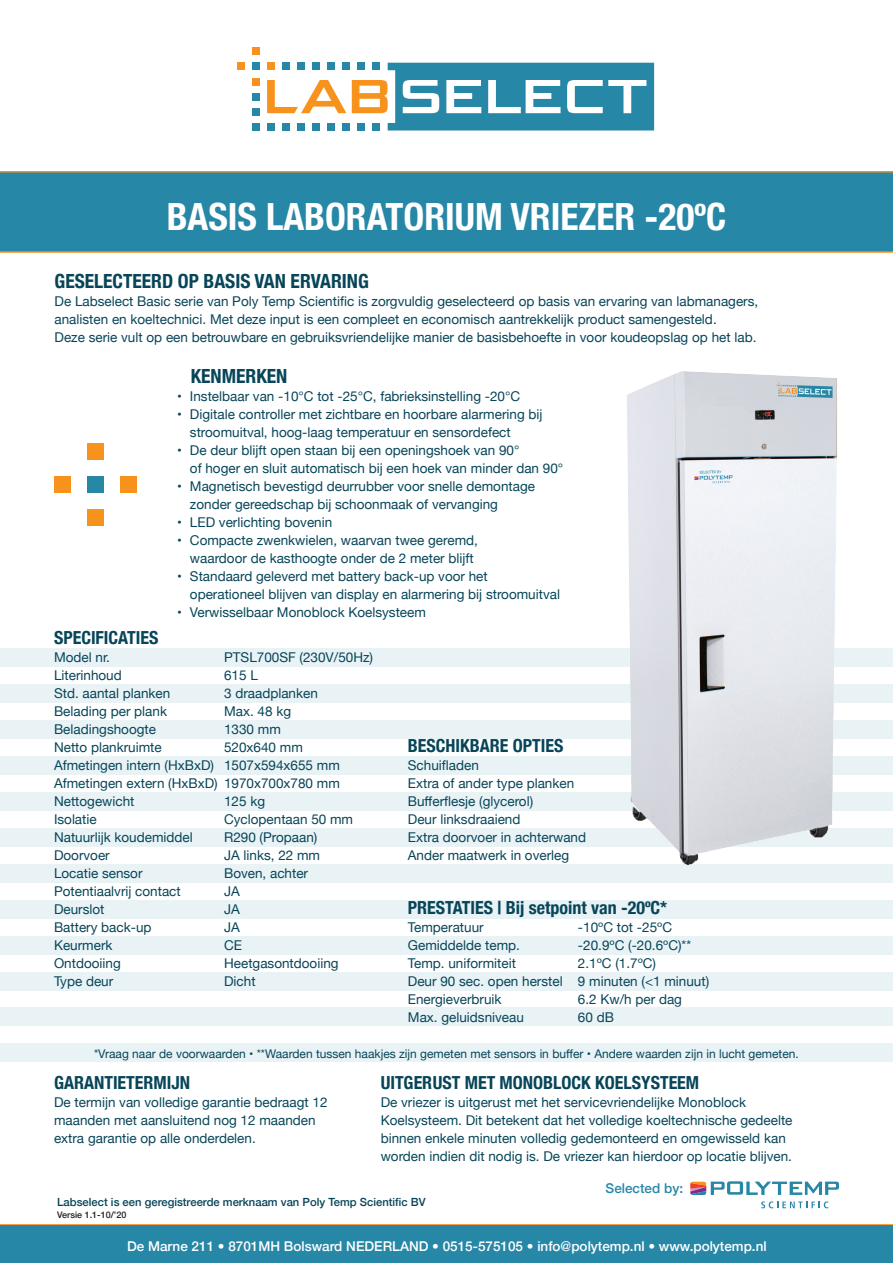
<style>
.page{position:relative;width:893px;height:1263px;background:#fff}
.page>*{position:absolute;margin:0;border:0;box-sizing:border-box;transform-origin:0 0}
.t1{font:700 condensed 37.5px "Helvetica Neue";color:#fff}
.t2{font:700 condensed 19.5px "Helvetica Neue";color:#074559}
.t3{font:700 condensed 18px "Helvetica Neue";color:#074559}
.t4{font:13.5px/18px "Helvetica Neue";color:#074559}
.t5{font:500 13.5px "Helvetica Neue";color:#fff}
.t6{font:500 13.5px "Helvetica Neue";color:#2787a6}
.t7{font:12px "Helvetica Neue";color:#074559}
.t8{font:500 11.25px "Helvetica Neue";color:#074559}
.t9{font:500 9px "Helvetica Neue";color:#231f20}
</style>
<div class="page">
<hr style="left:0;top:1224px;width:893px;height:2px;background:#f7931d">
<div style="left:0;top:171px;width:893px;height:80px;background:#2787a6"></div>
<div style="left:0;top:648px;width:893px;height:18px;background:#e9f3f6"></div>
<div style="left:0;top:792px;width:893px;height:18px;background:#e9f3f6"></div>
<div style="left:0;top:936px;width:893px;height:18px;background:#e9f3f6"></div>
<div style="left:0;top:1008px;width:893px;height:18px;background:#e9f3f6"></div>
<div style="left:0;top:684px;width:893px;height:18px;background:#e9f3f6"></div>
<div style="left:0;top:828px;width:893px;height:18px;background:#e9f3f6"></div>
<div style="left:0;top:972px;width:893px;height:18px;background:#e9f3f6"></div>
<div style="left:0;top:1044px;width:893px;height:18px;background:#e9f3f6"></div>
<div style="left:0;top:720px;width:893px;height:18px;background:#e9f3f6"></div>
<div style="left:0;top:864px;width:893px;height:18px;background:#e9f3f6"></div>
<div style="left:0;top:756px;width:893px;height:18px;background:#e9f3f6"></div>
<div style="left:0;top:900px;width:893px;height:18px;background:#e9f3f6"></div>
<div style="left:252px;top:63px;width:8px;height:7px;background:#2787a6"></div>
<div style="left:252px;top:93px;width:8px;height:7px;background:#2787a6"></div>
<div style="left:252px;top:108px;width:8px;height:7px;background:#2787a6"></div>
<div style="left:252px;top:123px;width:8px;height:7px;background:#2787a6"></div>
<div style="left:282px;top:63px;width:8px;height:7px;background:#2787a6"></div>
<div style="left:297px;top:63px;width:8px;height:7px;background:#2787a6"></div>
<div style="left:312px;top:63px;width:8px;height:7px;background:#2787a6"></div>
<div style="left:327px;top:63px;width:8px;height:7px;background:#2787a6"></div>
<div style="left:342px;top:63px;width:8px;height:7px;background:#2787a6"></div>
<div style="left:267px;top:123px;width:8px;height:7px;background:#2787a6"></div>
<div style="left:282px;top:123px;width:8px;height:7px;background:#2787a6"></div>
<div style="left:297px;top:123px;width:8px;height:7px;background:#2787a6"></div>
<div style="left:312px;top:123px;width:8px;height:7px;background:#2787a6"></div>
<div style="left:327px;top:123px;width:8px;height:7px;background:#2787a6"></div>
<div style="left:342px;top:123px;width:8px;height:7px;background:#2787a6"></div>
<div style="left:237px;top:63px;width:7px;height:7px;background:#f7931d"></div>
<div style="left:252px;top:48px;width:8px;height:7px;background:#f7931d"></div>
<svg style="left:352px;top:63px;width:302px;height:68px"></svg>
<div style="left:267px;top:63px;width:8px;height:7px;background:#f7931d"></div>
<div style="left:252px;top:78px;width:8px;height:7px;background:#f7931d"></div>
<svg style="left:267px;top:80px;width:79px;height:33px"></svg>
<div style="left:0;top:1226px;width:893px;height:37px;background:#2787a6"></div>
<svg style="left:761px;top:1201px;width:67px;height:7px"></svg>
<svg style="left:690px;top:1181px;width:149px;height:14px"></svg>
<hr style="left:0;top:251px;width:893px;height:2px;background:#f7931d">
<hr style="left:0;top:171px;width:893px;height:2px;background:#f7931d">
<img style="left:617px;top:371px;width:231px;height:495px">
<div style="left:87px;top:476px;width:17px;height:17px;background:#2787a6"></div>
<div style="left:55px;top:476px;width:16px;height:17px;background:#f7931d"></div>
<div style="left:87px;top:443px;width:17px;height:17px;background:#f7931d"></div>
<div style="left:120px;top:476px;width:17px;height:17px;background:#f7931d"></div>
<div style="left:87px;top:509px;width:17px;height:17px;background:#f7931d"></div>
<p class="t1" style="left:167px;top:185px;width:561px">BASIS LABORATORIUM VRIEZER -20ºC</p>
<p class="t2" style="left:55px;top:265px;width:316px">GESELECTEERD OP BASIS VAN ERVARING</p>
<p class="t4" style="left:55px;top:293px;width:705px">De Labselect Basic serie van Poly Temp Scientific is zorgvuldig geselecteerd op basis van ervaring van labmanagers, analisten en koeltechnici. Met deze input is een compleet en economisch aantrekkelijk product samengesteld.<br>Deze serie vult op een betrouwbare en gebruiksvriendelijke manier de basisbehoefte in voor koudeopslag op het lab.</p>
<p class="t2" style="left:191px;top:359px;width:98px">KENMERKEN</p>
<p class="t4" style="left:177px;top:387px;width:345px">• Instelbaar van -10°C tot -25°C, fabrieksinstelling -20°C</p>
<p class="t4" style="left:190px;top:405px;width:354px;text-indent:-13px">• Digitale controller met zichtbare en hoorbare alarmering bij stroomuitval, hoog-laag temperatuur en sensordefect</p>
<p class="t4" style="left:190px;top:441px;width:375px;text-indent:-13px">• De deur blijft open staan bij een openingshoek van 90°<br>of hoger en sluit automatisch bij een hoek van minder dan 90°</p>
<p class="t4" style="left:190px;top:477px;width:347px;text-indent:-13px">• Magnetisch bevestigd deurrubber voor snelle demontage zonder gereedschap bij schoonmaak of vervanging</p>
<p class="t4" style="left:177px;top:513px;width:157px">• LED verlichting bovenin</p>
<p class="t4" style="left:190px;top:531px;width:289px;text-indent:-13px">• Compacte zwenkwielen, waarvan twee geremd, waardoor de kasthoogte onder de 2 meter blijft</p>
<p class="t4" style="left:190px;top:567px;width:372px;text-indent:-13px">• Standaard geleverd met battery back-up voor het operationeel blijven van display en alarmering bij stroomuitval</p>
<p class="t4" style="left:177px;top:603px;width:250px">• Verwisselbaar Monoblock Koelsysteem</p>
<p class="t3" style="left:54px;top:622px;width:106px">SPECIFICATIES</p>
<p class="t4" style="left:54px;top:648px;width:58px">Model nr.</p>
<p class="t4" style="left:224px;top:648px;width:151px">PTSL700SF (230V/50Hz)</p>
<p class="t4" style="left:54px;top:666px;width:69px">Literinhoud</p>
<p class="t4" style="left:224px;top:666px;width:35px">615 L</p>
<p class="t4" style="left:54px;top:684px;width:118px">Std. aantal planken</p>
<p class="t4" style="left:224px;top:684px;width:95px">3 draadplanken</p>
<p class="t4" style="left:54px;top:702px;width:115px">Belading per plank</p>
<p class="t4" style="left:224px;top:702px;width:69px">Max. 48 kg</p>
<p class="t4" style="left:54px;top:720px;width:104px">Beladingshoogte</p>
<p class="t4" style="left:224px;top:720px;width:58px">1330 mm</p>
<p class="t4" style="left:54px;top:738px;width:109px">Netto plankruimte</p>
<p class="t4" style="left:224px;top:738px;width:80px">520x640 mm</p>
<p class="t4" style="left:54px;top:756px;width:287px">Afmetingen intern (HxBxD) 1507x594x655 mm</p>
<p class="t4" style="left:54px;top:774px;width:287px">Afmetingen extern (HxBxD) 1970x700x780 mm</p>
<p class="t4" style="left:54px;top:792px;width:82px">Nettogewicht</p>
<p class="t4" style="left:224px;top:792px;width:43px">125 kg</p>
<p class="t4" style="left:54px;top:810px;width:44px">Isolatie</p>
<p class="t4" style="left:224px;top:810px;width:131px">Cyclopentaan 50 mm</p>
<p class="t4" style="left:54px;top:828px;width:140px">Natuurlijk koudemiddel</p>
<p class="t4" style="left:224px;top:828px;width:95px">R290 (Propaan)</p>
<p class="t4" style="left:54px;top:846px;width:57px">Doorvoer</p>
<p class="t4" style="left:224px;top:846px;width:98px">JA links, 22 mm</p>
<p class="t4" style="left:54px;top:864px;width:90px">Locatie sensor</p>
<p class="t4" style="left:224px;top:864px;width:86px">Boven, achter</p>
<p class="t4" style="left:54px;top:882px;width:128px">Potentiaalvrij contact</p>
<p class="t4" style="left:224px;top:882px;width:17px">JA</p>
<p class="t4" style="left:54px;top:900px;width:52px">Deurslot</p>
<p class="t4" style="left:224px;top:900px;width:17px">JA</p>
<p class="t4" style="left:54px;top:918px;width:99px">Battery back-up</p>
<p class="t4" style="left:224px;top:918px;width:17px">JA</p>
<p class="t4" style="left:54px;top:936px;width:60px">Keurmerk</p>
<p class="t4" style="left:224px;top:936px;width:19px">CE</p>
<p class="t4" style="left:54px;top:954px;width:68px">Ontdooiing</p>
<p class="t4" style="left:224px;top:954px;width:116px">Heetgasontdooiing</p>
<p class="t4" style="left:54px;top:972px;width:61px">Type deur</p>
<p class="t4" style="left:224px;top:972px;width:33px">Dicht</p>
<p class="t3" style="left:408px;top:730px;width:157px">BESCHIKBARE OPTIES</p>
<p class="t4" style="left:408px;top:756px;width:73px">Schuifladen</p>
<p class="t4" style="left:408px;top:774px;width:168px">Extra of ander type planken</p>
<p class="t4" style="left:408px;top:792px;width:127px">Bufferflesje (glycerol)</p>
<p class="t4" style="left:408px;top:810px;width:114px">Deur linksdraaiend</p>
<p class="t4" style="left:408px;top:828px;width:180px">Extra doorvoer in achterwand</p>
<p class="t4" style="left:408px;top:846px;width:163px">Ander maatwerk in overleg</p>
<p class="t3" style="left:408px;top:892px;width:261px">PRESTATIES | Bij setpoint van -20ºC*</p>
<p class="t4" style="left:408px;top:918px;width:77px">Temperatuur</p>
<p class="t4" style="left:578px;top:918px;width:96px">-10ºC tot -25ºC</p>
<p class="t4" style="left:408px;top:936px;width:114px">Gemiddelde temp.</p>
<p class="t4" style="left:578px;top:936px;width:115px">-20.9ºC (-20.6ºC)**</p>
<p class="t4" style="left:408px;top:954px;width:110px">Temp. uniformiteit</p>
<p class="t4" style="left:578px;top:954px;width:80px">2.1ºC (1.7ºC)</p>
<p class="t4" style="left:408px;top:972px;width:303px">Deur 90 sec. open herstel 9 minuten (&lt;1 minuut)</p>
<p class="t4" style="left:408px;top:990px;width:95px">Energieverbruik</p>
<p class="t4" style="left:578px;top:990px;width:106px">6.2 Kw/h per dag</p>
<p class="t4" style="left:408px;top:1008px;width:118px">Max. geluidsniveau</p>
<p class="t4" style="left:578px;top:1008px;width:38px">60 dB</p>
<p class="t7" style="left:94px;top:1045px;width:706px">*Vraag naar de voorwaarden • **Waarden tussen haakjes zijn gemeten met sensors in buffer • Andere waarden zijn in lucht gemeten.</p>
<p class="t3" style="left:54px;top:1068px;width:138px">GARANTIETERMIJN</p>
<p class="t4" style="left:54px;top:1094px;width:275px">De termijn van volledige garantie bedraagt 12 maanden met aansluitend nog 12 maanden extra garantie op alle onderdelen.</p>
<p class="t3" style="left:381px;top:1068px;width:320px">UITGERUST MET MONOBLOCK KOELSYSTEEM</p>
<p class="t4" style="left:381px;top:1094px;width:413px">De vriezer is uitgerust met het servicevriendelijke Monoblock Koelsysteem. Dit betekent dat het volledige koeltechnische gedeelte binnen enkele minuten volledig gedemonteerd en omgewisseld kan worden indien dit nodig is. De vriezer kan hierdoor op locatie blijven.</p>
<p class="t6" style="left:606px;top:1177px;width:79px">Selected by:</p>
<p class="t8" style="left:57px;top:1193px;width:370px">Labselect is een geregistreerde merknaam van Poly Temp Scientific BV</p>
<p class="t9" style="left:57px;top:1207px;width:71px">Versie 1.1-10/’20</p>
<p class="t5" style="left:127px;top:1235px;width:641px">De Marne 211 • 8701MH Bolsward NEDERLAND • 0515-575105 • info@polytemp.nl • www.polytemp.nl</p>
</div>
